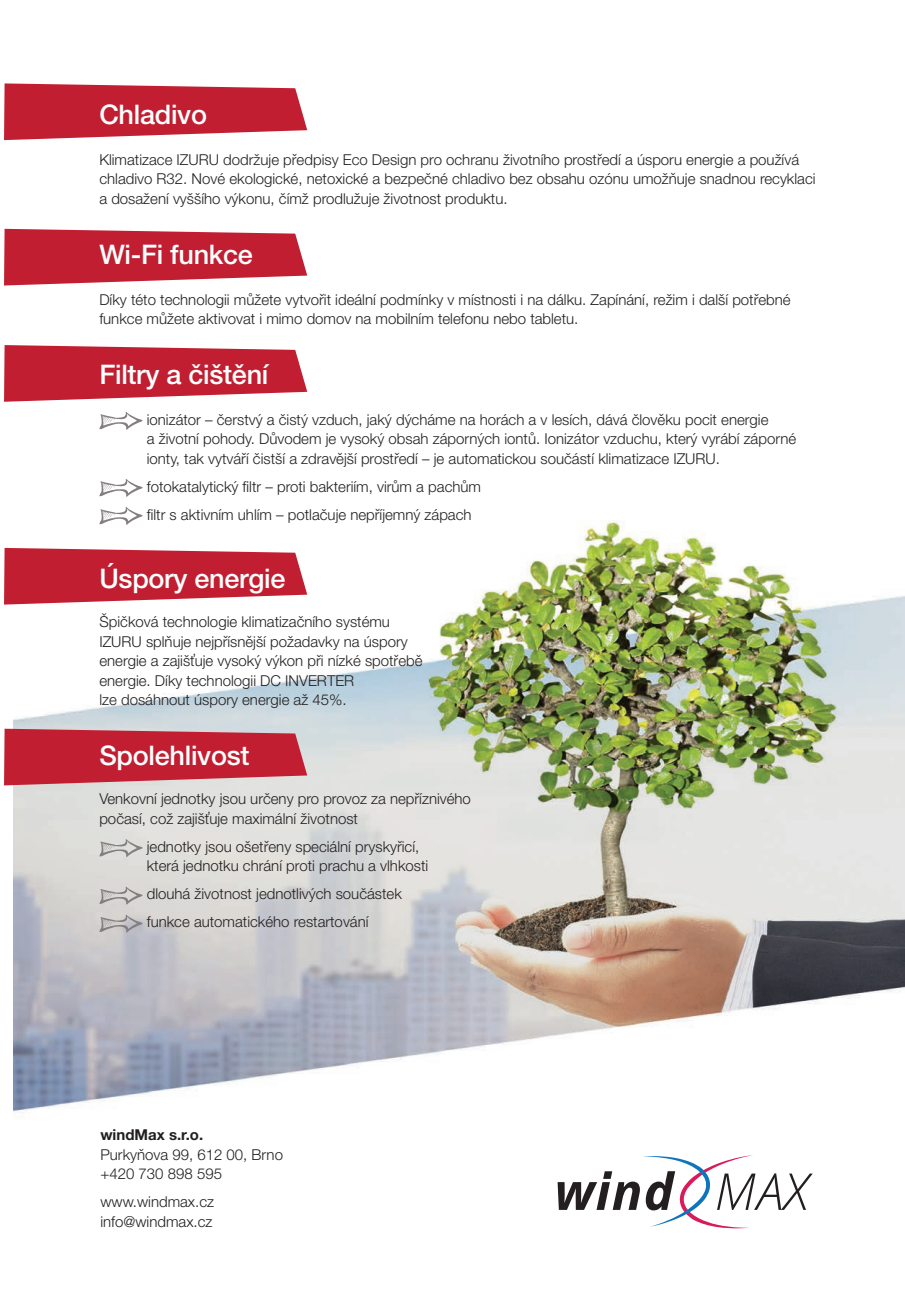
<style>
.page{position:relative;width:905px;height:1290px;background:#fff}
.page>*{position:absolute;margin:0;border:0;box-sizing:border-box;transform-origin:0 0}
.t1{font:500 27px "Helvetica Neue";letter-spacing:-.01em;color:#fff}
.t2{font:300 15px/19.5px "Helvetica Neue";color:#231f20}
.t3{font:700 15px "Helvetica Neue";color:#231f20}
</style>
<div class="page">
<img style="left:13px;top:520px;width:892px;height:593px">
<svg style="left:4px;top:548px;width:303px;height:56px;background:#c93d4d"></svg>
<svg style="left:4px;top:345px;width:303px;height:57px;background:#ca4050"></svg>
<svg style="left:4px;top:229px;width:303px;height:56px;background:#c93d4d"></svg>
<svg style="left:4px;top:83px;width:303px;height:57px;background:#ca4050"></svg>
<svg style="left:4px;top:728px;width:303px;height:57px;background:#c43b4b"></svg>
<svg style="left:99px;top:412px;width:44px;height:18px"></svg>
<svg style="left:99px;top:479px;width:44px;height:18px"></svg>
<svg style="left:99px;top:507px;width:44px;height:18px"></svg>
<svg style="left:99px;top:839px;width:44px;height:18px"></svg>
<svg style="left:99px;top:886px;width:44px;height:18px"></svg>
<svg style="left:99px;top:914px;width:44px;height:18px"></svg>
<svg style="left:558px;top:1155px;width:255px;height:73px"></svg>
<h1 class="t1" style="left:99px;top:93px;width:109px">Chladivo</h1>
<p class="t2" style="left:99px;top:149px;width:718px">Klimatizace IZURU dodržuje předpisy Eco Design pro ochranu životního prostředí a úsporu energie a používá chladivo R32. Nové ekologické, netoxické a bezpečné chladivo bez obsahu ozónu umožňuje snadnou recyklaci a dosažení vyššího výkonu, čímž prodlužuje životnost produktu.</p>
<h1 class="t1" style="left:99px;top:233px;width:155px">Wi-Fi funkce</h1>
<p class="t2" style="left:99px;top:288px;width:693px">Díky této technologii můžete vytvořit ideální podmínky v místnosti i na dálku. Zapínání, režim i další potřebné funkce můžete aktivovat i mimo domov na mobilním telefonu nebo tabletu.</p>
<h1 class="t1" style="left:99px;top:353px;width:171px">Filtry a čištění</h1>
<p class="t2" style="left:147px;top:408px;width:651px">ionizátor – čerstvý a čistý vzduch, jaký dýcháme na horách a v lesích, dává člověku pocit energie<br>a životní pohody. Důvodem je vysoký obsah záporných iontů. Ionizátor vzduchu, který vyrábí záporné ionty, tak vytváří čistší a zdravější prostředí – je automatickou součástí klimatizace IZURU.</p>
<p class="t2" style="left:147px;top:471px;width:336px;line-height:28px">fotokatalytický filtr – proti bakteriím, virům a pachům filtr s aktivním uhlím – potlačuje nepříjemný zápach</p>
<h1 class="t1" style="left:99px;top:557px;width:188px">Úspory energie</h1>
<p class="t2" style="left:99px;top:611px;width:325px">Špičková technologie klimatizačního systému IZURU splňuje nejpřísnější požadavky na úspory energie a zajišťuje vysoký výkon při nízké spotřebě energie. Díky technologii DC INVERTER<br>lze dosáhnout úspory energie až 45%.</p>
<h1 class="t1" style="left:99px;top:734px;width:152px">Spolehlivost</h1>
<p class="t2" style="left:99px;top:788px;width:373px">Venkovní jednotky jsou určeny pro provoz za nepříznivého počasí, což zajišťuje maximální životnost</p>
<p class="t2" style="left:147px;top:835px;width:283px">jednotky jsou ošetřeny speciální pryskyřicí, která jednotku chrání proti prachu a vlhkosti</p>
<p class="t2" style="left:147px;top:879px;width:257px;line-height:28px">dlouhá životnost jednotlivých součástek funkce automatického restartování</p>
<p class="t3" style="left:100px;top:1123px;width:104px">windMax s.r.o.</p>
<p class="t2" style="left:100px;top:1143px;width:184px">Purkyňova 99, 612 00, Brno +420 730 898 595</p>
<p class="t2" style="left:100px;top:1191px;width:115px">www.windmax.cz info@windmax.cz</p>
</div>
